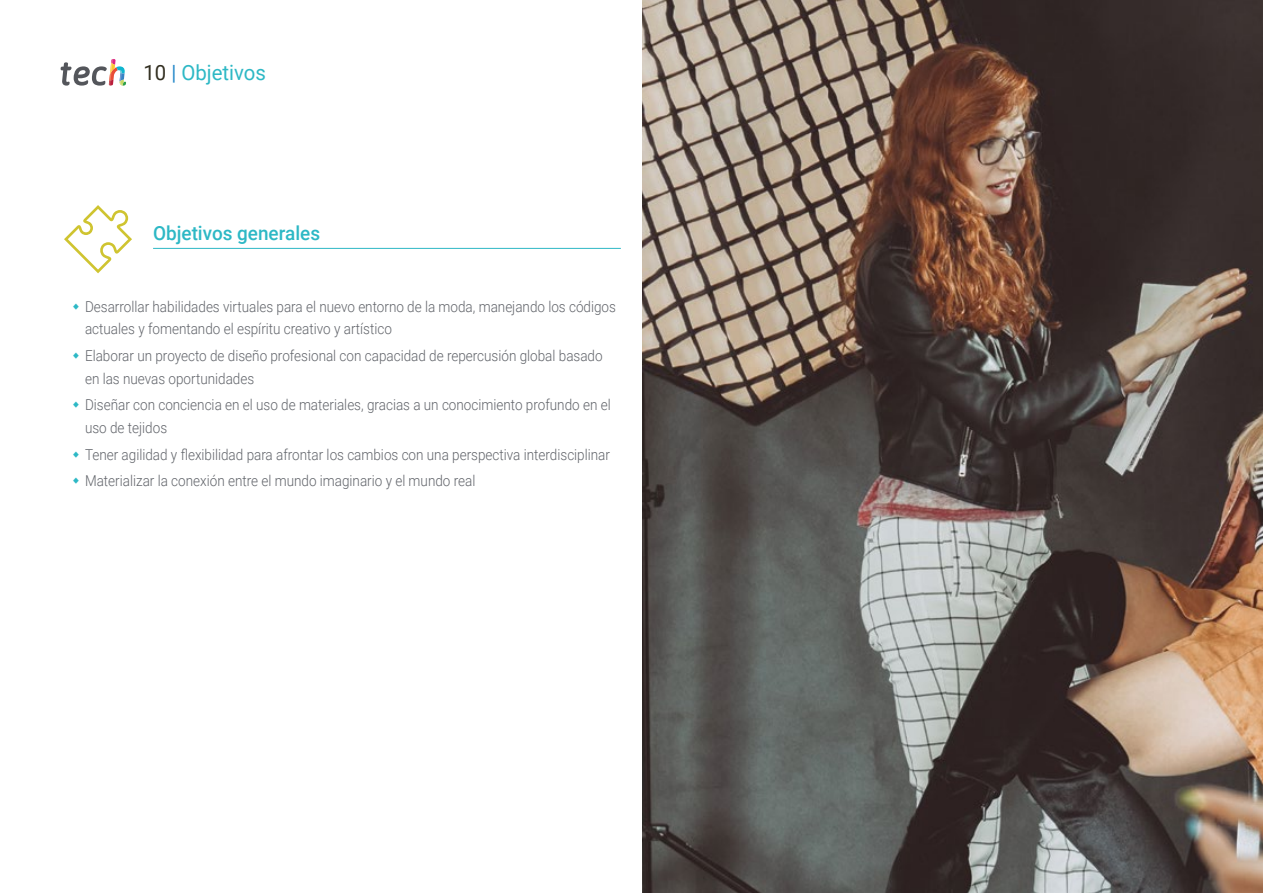
<style>
.page{position:relative;width:1263px;height:893px;background:#fff}
.page>*{position:absolute;margin:0;border:0;box-sizing:border-box;transform-origin:0 0}
.t1{font:21px "Roboto";color:#2db8c5}
.t2{font:500 19.5px "Roboto";color:#2db8c5}
.t3{font:300 15px/22.5px "Roboto";color:#61646a;scale:.9 1}
.s1{color:#312e20}
.s2{color:#2488c9}
</style>
<div class="page">
<hr style="left:153px;top:248px;width:468px;height:1px;background:#2db8c5">
<svg style="left:64px;top:205px;width:68px;height:68px"></svg>
<img style="left:642px;top:0;width:621px;height:893px">
<svg style="left:61px;top:59px;width:65px;height:27px"></svg>
<h1 class="t1" style="left:144px;top:57px;width:124px"><span class="s1">10</span> <span class="s2">|</span> Objetivos</h1>
<h2 class="t2" style="left:153px;top:219px;width:169px">Objetivos generales</h2>
<p class="t3" style="left:85px;top:295px;width:591px">Desarrollar habilidades virtuales para el nuevo entorno de la moda, manejando los códigos actuales y fomentando el espíritu creativo y artístico</p>
<p class="t3" style="left:85px;top:344px;width:577px">Elaborar un proyecto de diseño profesional con capacidad de repercusión global basado en las nuevas oportunidades</p>
<p class="t3" style="left:85px;top:393px;width:585px">Diseñar con conciencia en el uso de materiales, gracias a un conocimiento profundo en el uso de tejidos</p>
<p class="t3" style="left:85px;top:440px;width:585px;line-height:26.7px">Tener agilidad y flexibilidad para afrontar los cambios con una perspectiva interdisciplinar<br>Materializar la conexión entre el mundo imaginario y el mundo real</p>
</div>
